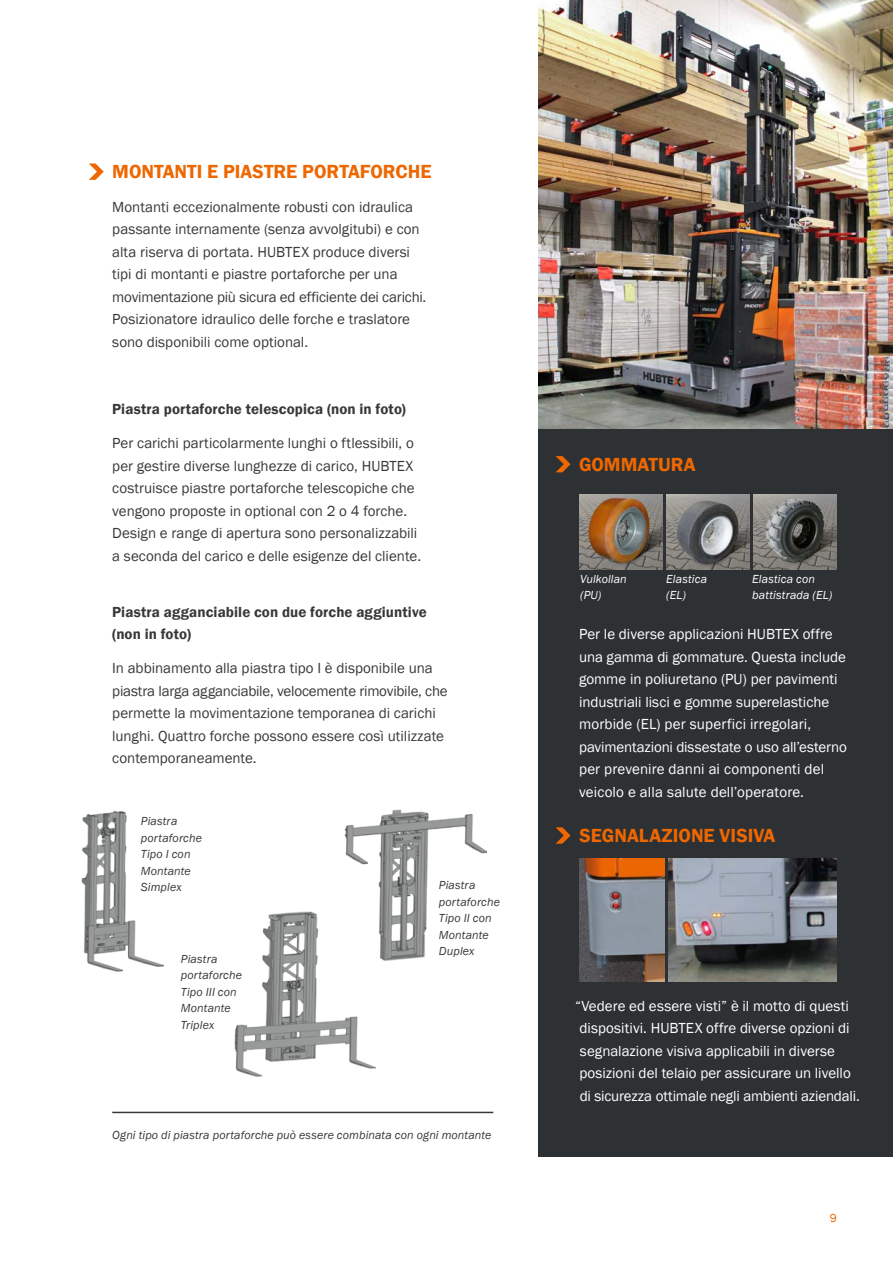
<style>
.page{position:relative;width:893px;height:1263px;background:#fff}
.page>*{position:absolute;margin:0;border:0;box-sizing:border-box;transform-origin:0 0}
.t1{font:600 19.5px "Franklin Gothic";color:#ee6700}
.t2{font:15px/22.5px "Franklin Gothic";color:#383937}
.t3{font:15px/22.5px "Franklin Gothic";color:#fff}
.t4{font:600 15px/22.5px "Franklin Gothic";letter-spacing:.005em;color:#383937}
.t5{font:italic 12px/16.5px "Franklin Gothic";letter-spacing:.01em;color:#383937}
.t6{font:italic 12px/16.5px "Franklin Gothic";letter-spacing:.01em;color:#fff}
.t7{font:12px "Franklin Gothic";color:#ee6700}
</style>
<div class="page">
<div style="left:538px;top:416px;width:355px;height:741px;background:#2e3133"></div>
<img style="left:538px;top:0;width:355px;height:428px">
<img style="left:669px;top:859px;width:168px;height:122px">
<img style="left:579px;top:859px;width:86px;height:122px">
<img style="left:345px;top:810px;width:141px;height:151px">
<img style="left:235px;top:912px;width:141px;height:164px">
<img style="left:82px;top:810px;width:81px;height:161px">
<hr style="left:112px;top:1112px;width:381px;height:1px;background:#383937">
<svg style="left:556px;top:827px;width:15px;height:17px"></svg>
<img style="left:754px;top:494px;width:83px;height:75px">
<img style="left:666px;top:494px;width:84px;height:75px">
<img style="left:579px;top:494px;width:83px;height:75px">
<svg style="left:556px;top:456px;width:15px;height:16px"></svg>
<svg style="left:89px;top:163px;width:15px;height:17px"></svg>
<h1 class="t1" style="left:112px;top:160px;width:321px">MONTANTI E PIASTRE PORTAFORCHE</h1>
<p class="t2" style="left:112px;top:196px;width:316px">Montanti eccezionalmente robusti con idraulica passante internamente (senza avvolgitubi) e con alta riserva di portata. HUBTEX produce diversi tipi di montanti e piastre portaforche per una movimentazione più sicura ed efficiente dei carichi.<br>Posizionatore idraulico delle forche e traslatore sono disponibili come optional.</p>
<p class="t4" style="left:112px;top:398px;width:295px">Piastra portaforche telescopica (non in foto)</p>
<p class="t2" style="left:112px;top:432px;width:310px">Per carichi particolarmente lunghi o ftlessibili, o per gestire diverse lunghezze di carico, HUBTEX costruisce piastre portaforche telescopiche che vengono proposte in optional con 2 o 4 forche.<br>Design e range di apertura sono personalizzabili a seconda del carico e delle esigenze del cliente.</p>
<p class="t4" style="left:112px;top:601px;width:316px">Piastra agganciabile con due forche aggiuntive (non in foto)</p>
<p class="t2" style="left:112px;top:657px;width:337px">In abbinamento alla piastra tipo I è disponibile una piastra larga agganciabile, velocemente rimovibile, che permette la movimentazione temporanea di carichi lunghi. Quattro forche possono essere così utilizzate contemporaneamente.</p>
<p class="t5" style="left:141px;top:813px;width:62px">Piastra portaforche<br>Tipo I con<br>Montante<br>Simplex</p>
<p class="t5" style="left:181px;top:951px;width:62px">Piastra portaforche<br>Tipo III con<br>Montante<br>Triplex</p>
<p class="t5" style="left:439px;top:877px;width:62px">Piastra portaforche<br>Tipo II con<br>Montante<br>Duplex</p>
<p class="t5" style="left:112px;top:1127px;width:381px">Ogni tipo di piastra portaforche può essere combinata con ogni montante</p>
<h1 class="t1" style="left:579px;top:452px;width:118px">GOMMATURA</h1>
<p class="t6" style="left:580px;top:571px;width:48px">Vulkollan (PU)</p>
<p class="t6" style="left:666px;top:571px;width:42px">Elastica (EL)</p>
<p class="t6" style="left:752px;top:571px;width:82px">Elastica con battistrada (EL)</p>
<p class="t3" style="left:579px;top:623px;width:269px">Per le diverse applicazioni HUBTEX offre una gamma di gommature. Questa include gomme in poliuretano (PU) per pavimenti industriali lisci e gomme superelastiche morbide (EL) per superfici irregolari, pavimentazioni dissestate o uso all’esterno per prevenire danni ai componenti del veicolo e alla salute dell’operatore.</p>
<h1 class="t1" style="left:580px;top:823px;width:197px">SEGNALAZIONE VISIVA</h1>
<p class="t3" style="left:575px;top:995px;width:286px">“Vedere ed essere visti” è il motto di questi dispositivi. HUBTEX offre diverse opzioni di segnalazione visiva applicabili in diverse posizioni del telaio per assicurare un livello di sicurezza ottimale negli ambienti aziendali.</p>
<p class="t7" style="left:830px;top:1211px;width:9px">9</p>
</div>
